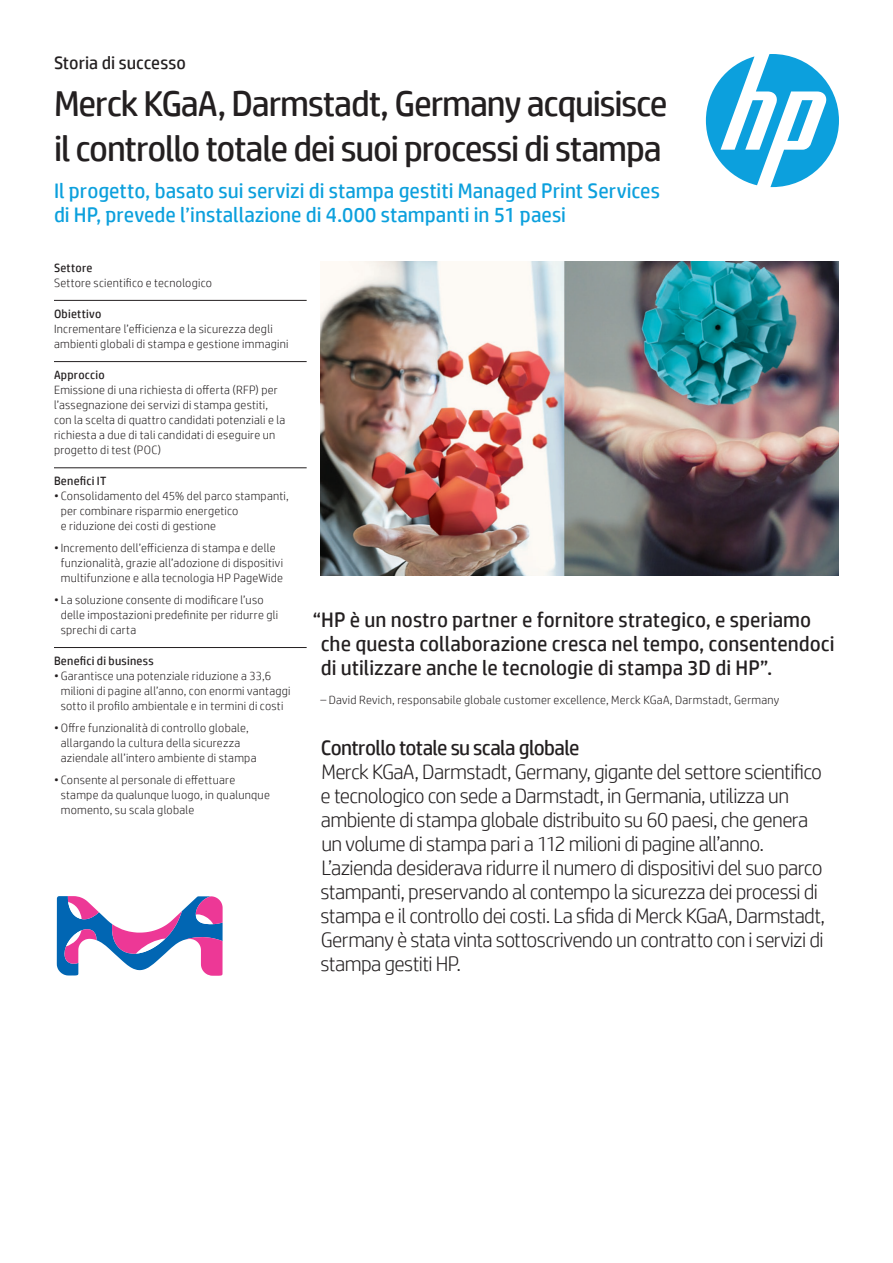
<style>
.page{position:relative;width:893px;height:1263px;background:#fff}
.page>*{position:absolute;margin:0;border:0;box-sizing:border-box;transform-origin:0 0}
.Headline_28_30{font:36px/45px "HP Simplified";letter-spacing:-.03em;color:#231f20}
.Intro_14_16{font:300 21px/24px "HP Simplified";letter-spacing:-.03em;color:#231f20}
.Cover_quote_14_16{font:21px/24px "HP Simplified";color:#231f20}
.Subhead_14_16_bold_b{font:21px/24px "HP Simplified";color:#0ca0dd}
.Subhead_14_16_bold_b-2{font:21px "HP Simplified";letter-spacing:-.03em;color:#231f20}
.Docment_type_12_14{font:18px "HP Simplified";color:#231f20}
.Sidebar_body_w__rule{font:300 12px/15px "HP Simplified";letter-spacing:.02em;color:#231f20}
.Cover_quote_attribut{font:300 12px "HP Simplified";letter-spacing:.02em;color:#231f20}
.Sidebar_header{font:12px "HP Simplified";letter-spacing:.02em;color:#231f20}
</style>
<div class="page">
<svg style="left:706px;top:54px;width:133px;height:133px"></svg>
<img style="left:320px;top:262px;width:519px;height:313px">
<svg style="left:57px;top:896px;width:166px;height:80px"></svg>
<hr style="left:54px;top:300px;width:253px;height:1px;background:#231f20">
<hr style="left:54px;top:361px;width:253px;height:1px;background:#231f20">
<hr style="left:54px;top:467px;width:253px;height:1px;background:#231f20">
<hr style="left:54px;top:647px;width:253px;height:1px;background:#231f20">
<p class="Docment_type_12_14" style="left:54px;top:51px;width:133px">Storia di successo</p>
<p class="Headline_28_30" style="left:54px;top:80px;width:615px">Merck KGaA, Darmstadt, Germany acquisisce il controllo totale dei suoi processi di stampa</p>
<p class="Subhead_14_16_bold_b" style="left:54px;top:179px;width:607px">Il progetto, basato sui servizi di stampa gestiti Managed Print Services di HP, prevede l’installazione di 4.000 stampanti in 51 paesi</p>
<p class="Sidebar_header" style="left:54px;top:260px;width:40px">Settore</p>
<p class="Sidebar_body_w__rule" style="left:54px;top:275px;width:159px">Settore scientifico e tecnologico</p>
<p class="Sidebar_header" style="left:54px;top:306px;width:49px">Obiettivo</p>
<p class="Sidebar_body_w__rule" style="left:54px;top:321px;width:236px">Incrementare l’efficienza e la sicurezza degli ambienti globali di stampa e gestione immagini</p>
<p class="Sidebar_header" style="left:54px;top:367px;width:52px">Approccio</p>
<p class="Sidebar_body_w__rule" style="left:54px;top:382px;width:233px">Emissione di una richiesta di offerta (RFP) per l’assegnazione dei servizi di stampa gestiti, con la scelta di quattro candidati potenziali e la richiesta a due di tali candidati di eseguire un progetto di test (POC)</p>
<p class="Sidebar_header" style="left:54px;top:473px;width:54px">Benefici IT</p>
<p class="Sidebar_body_w__rule" style="left:61px;top:488px;width:230px;text-indent:-7px">• Consolidamento del 45% del parco stampanti, per combinare risparmio energetico<br>e riduzione dei costi di gestione</p>
<p class="Sidebar_body_w__rule" style="left:61px;top:540px;width:224px;text-indent:-7px">•Incremento dell’efficienza di stampa e delle funzionalità, grazie all’adozione di dispositivi multifunzione e alla tecnologia HP PageWide</p>
<p class="Sidebar_body_w__rule" style="left:61px;top:592px;width:219px;text-indent:-7px">• La soluzione consente di modificare l’uso delle impostazioni predefinite per ridurre gli sprechi di carta</p>
<p class="Sidebar_header" style="left:54px;top:653px;width:101px">Benefici di business</p>
<p class="Sidebar_body_w__rule" style="left:61px;top:668px;width:231px;text-indent:-7px">• Garantisce una potenziale riduzione a 33,6 milioni di pagine all’anno, con enormi vantaggi sotto il profilo ambientale e in termini di costi</p>
<p class="Sidebar_body_w__rule" style="left:61px;top:720px;width:197px;text-indent:-7px">• Offre funzionalità di controllo globale, allargando la cultura della sicurezza aziendale all’intero ambiente di stampa</p>
<p class="Sidebar_body_w__rule" style="left:61px;top:771px;width:211px;text-indent:-7px">• Consente al personale di effettuare stampe da qualunque luogo, in qualunque momento, su scala globale</p>
<p class="Cover_quote_14_16" style="left:321px;top:608px;width:515px;text-indent:-8px">“HP è un nostro partner e fornitore strategico, e speriamo che questa collaborazione cresca nel tempo, consentendoci di utilizzare anche le tecnologie di stampa 3D di HP”.</p>
<p class="Cover_quote_attribut" style="left:320px;top:692px;width:461px">– David Revich, responsabile globale customer excellence, Merck KGaA, Darmstadt, Germany</p>
<p class="Subhead_14_16_bold_b-2" style="left:321px;top:734px;width:260px">Controllo totale su scala globale</p>
<p class="Intro_14_16" style="left:320px;top:759px;width:506px">Merck KGaA, Darmstadt, Germany, gigante del settore scientifico e tecnologico con sede a Darmstadt, in Germania, utilizza un ambiente di stampa globale distribuito su 60 paesi, che genera un volume di stampa pari a 112 milioni di pagine all’anno.<br>L’azienda desiderava ridurre il numero di dispositivi del suo parco stampanti, preservando al contempo la sicurezza dei processi di stampa e il controllo dei costi. La sfida di Merck KGaA, Darmstadt, Germany è stata vinta sottoscrivendo un contratto con i servizi di stampa gestiti HP.</p>
</div>
